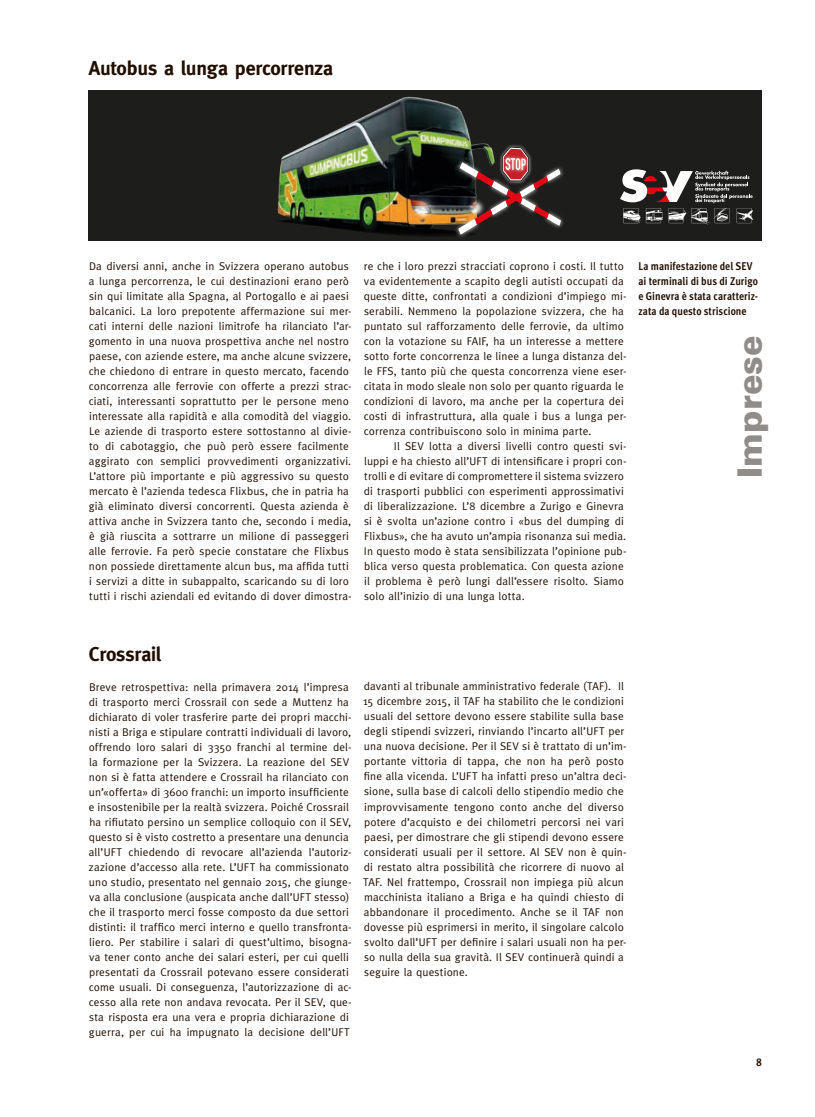
<style>
.page{position:relative;width:815px;height:1117px;background:#fff}
.page>*{position:absolute;margin:0;border:0;box-sizing:border-box;transform-origin:0 0}
.t1{font:900 33.75px "Univers";color:#8f8c89}
.t2{font:700 20px "Meta";letter-spacing:-.01em;color:#200e00}
.t3{font:11.25px/15px "Meta";letter-spacing:.015em;color:#200e00}
.t4{font:700 11.25px/15px "Meta Cond";letter-spacing:.005em;color:#200e00}
</style>
<div class="page">
<div style="left:89px;top:90px;width:673px;height:150px;background:#1d1d1b"></div>
<img style="left:277px;top:96px;width:212px;height:140px">
<img style="left:453px;top:156px;width:5px;height:28px">
<img style="left:561px;top:218px;width:3px;height:10px">
<img style="left:452px;top:212px;width:31px;height:25px">
<img style="left:561px;top:168px;width:3px;height:9px">
<img style="left:509px;top:144px;width:13px;height:2px">
<svg style="left:458px;top:146px;width:103px;height:88px"></svg>
<svg style="left:620px;top:169px;width:133px;height:55px"></svg>
<h2 class="t2" style="left:89px;top:56px;width:246px">Autobus a lunga percorrenza</h2>
<p class="t3" style="left:89px;top:258px;width:264px">Da diversi anni, anche in Svizzera operano autobus a lunga percorrenza, le cui destinazioni erano però sin qui limitate alla Spagna, al Portogallo e ai paesi balcanici. La loro prepotente affermazione sui mer&shy;cati interni delle nazioni limitrofe ha rilanciato l’ar&shy;gomento in una nuova prospettiva anche nel nostro paese, con aziende estere, ma anche alcune svizzere, che chiedono di entrare in questo mercato, facendo concorrenza alle ferrovie con offerte a prezzi strac&shy;ciati, interessanti soprattutto per le persone meno interessate alla rapidità e alla comodità del viaggio.<br>Le aziende di trasporto estere sottostanno al divie&shy;to di cabotaggio, che può però essere facilmente aggirato con semplici provvedimenti organizzativi.<br>L’attore più importante e più aggressivo su questo mercato è l’azienda tedesca Flixbus, che in patria ha già eliminato diversi concorrenti. Questa azienda è attiva anche in Svizzera tanto che, secondo i media, è già riuscita a sottrarre un milione di passeggeri alle ferrovie. Fa però specie constatare che Flixbus non possiede direttamente alcun bus, ma affida tutti i servizi a ditte in subappalto, scaricando su di loro tutti i rischi aziendali ed evitando di dover dimostra-</p>
<p class="t3" style="left:364px;top:258px;width:264px">re che i loro prezzi stracciati coprono i costi. Il tutto va evidentemente a scapito degli autisti occupati da queste ditte, confrontati a condizioni d’impiego mi&shy;serabili. Nemmeno la popolazione svizzera, che ha puntato sul rafforzamento delle ferrovie, da ultimo con la votazione su FAIF, ha un interesse a mettere sotto forte concorrenza le linee a lunga distanza del&shy;le FFS, tanto più che questa concorrenza viene eser&shy;citata in modo sleale non solo per quanto riguarda le condizioni di lavoro, ma anche per la copertura dei costi di infrastruttura, alla quale i bus a lunga per&shy;correnza contribuiscono solo in minima parte.</p>
<p class="t3" style="left:364px;top:438px;width:264px;text-indent:30px">Il SEV lotta a diversi livelli contro questi svi&shy;luppi e ha chiesto all’UFT di intensificare i propri con&shy;trolli e di evitare di compromettere il sistema svizzero di trasporti pubblici con esperimenti approssimativi di liberalizzazione. L’8 dicembre a Zurigo e Ginevra si è svolta un’azione contro i «bus del dumping di Flixbus», che ha avuto un’ampia risonanza sui media.<br>In questo modo è stata sensibilizzata l’opinione pub&shy;blica verso questa problematica. Con questa azione il problema è però lungi dall’essere risolto. Siamo solo all’inizio di una lunga lotta.</p>
<p class="t4" style="left:639px;top:258px;width:121px">La manifestazione del SEV ai terminali di bus di Zurigo e Ginevra è stata caratteriz&shy;zata da questo striscione</p>
<h1 class="t1" style="left:729px;top:478px;width:144px;rotate:-90deg">Imprese</h1>
<h2 class="t2" style="left:89px;top:641px;width:74px">Crossrail</h2>
<p class="t3" style="left:89px;top:678px;width:264px">Breve retrospettiva: nella primavera 2014 l’impresa di trasporto merci Crossrail con sede a Muttenz ha dichiarato di voler trasferire parte dei propri macchi&shy;nisti a Briga e stipulare contratti individuali di lavoro, offrendo loro salari di 3350 franchi al termine del&shy;la formazione per la Svizzera. La reazione del SEV non si è fatta attendere e Crossrail ha rilanciato con un’«offerta» di 3600 franchi: un importo insufficiente e insostenibile per la realtà svizzera. Poiché Crossrail ha rifiutato persino un semplice colloquio con il SEV, questo si è visto costretto a presentare una denuncia all’UFT chiedendo di revocare all’azienda l’autoriz&shy;zazione d’accesso alla rete. L’UFT ha commissionato uno studio, presentato nel gennaio 2015, che giunge&shy;va alla conclusione (auspicata anche dall’UFT stesso) che il trasporto merci fosse composto da due settori distinti: il traffico merci interno e quello transfronta&shy;liero. Per stabilire i salari di quest’ultimo, bisogna&shy;va tener conto anche dei salari esteri, per cui quelli presentati da Crossrail potevano essere considerati come usuali. Di conseguenza, l’autorizzazione di ac&shy;cesso alla rete non andava revocata. Per il SEV, que&shy;sta risposta era una vera e propria dichiarazione di guerra, per cui ha impugnato la decisione dell’UFT</p>
<p class="t3" style="left:363px;top:678px;width:265px">davanti al tribunale amministrativo federale (TAF). Il 15 dicembre 2015, il TAF ha stabilito che le condizioni usuali del settore devono essere stabilite sulla base degli stipendi svizzeri, rinviando l’incarto all’UFT per una nuova decisione. Per il SEV si è trattato di un’im&shy;portante vittoria di tappa, che non ha però posto fine alla vicenda. L’UFT ha infatti preso un’altra deci&shy;sione, sulla base di calcoli dello stipendio medio che improvvisamente tengono conto anche del diverso potere d’acquisto e dei chilometri percorsi nei vari paesi, per dimostrare che gli stipendi devono essere considerati usuali per il settore. Al SEV non è quin&shy;di restato altra possibilità che ricorrere di nuovo al TAF. Nel frattempo, Crossrail non impiega più alcun macchinista italiano a Briga e ha quindi chiesto di abbandonare il procedimento. Anche se il TAF non dovesse più esprimersi in merito, il singolare calcolo svolto dall’UFT per definire i salari usuali non ha per&shy;so nulla della sua gravità. Il SEV continuerà quindi a seguire la questione.</p>
<p class="t4" style="left:756px;top:1053px;width:7px">8</p>
</div>
